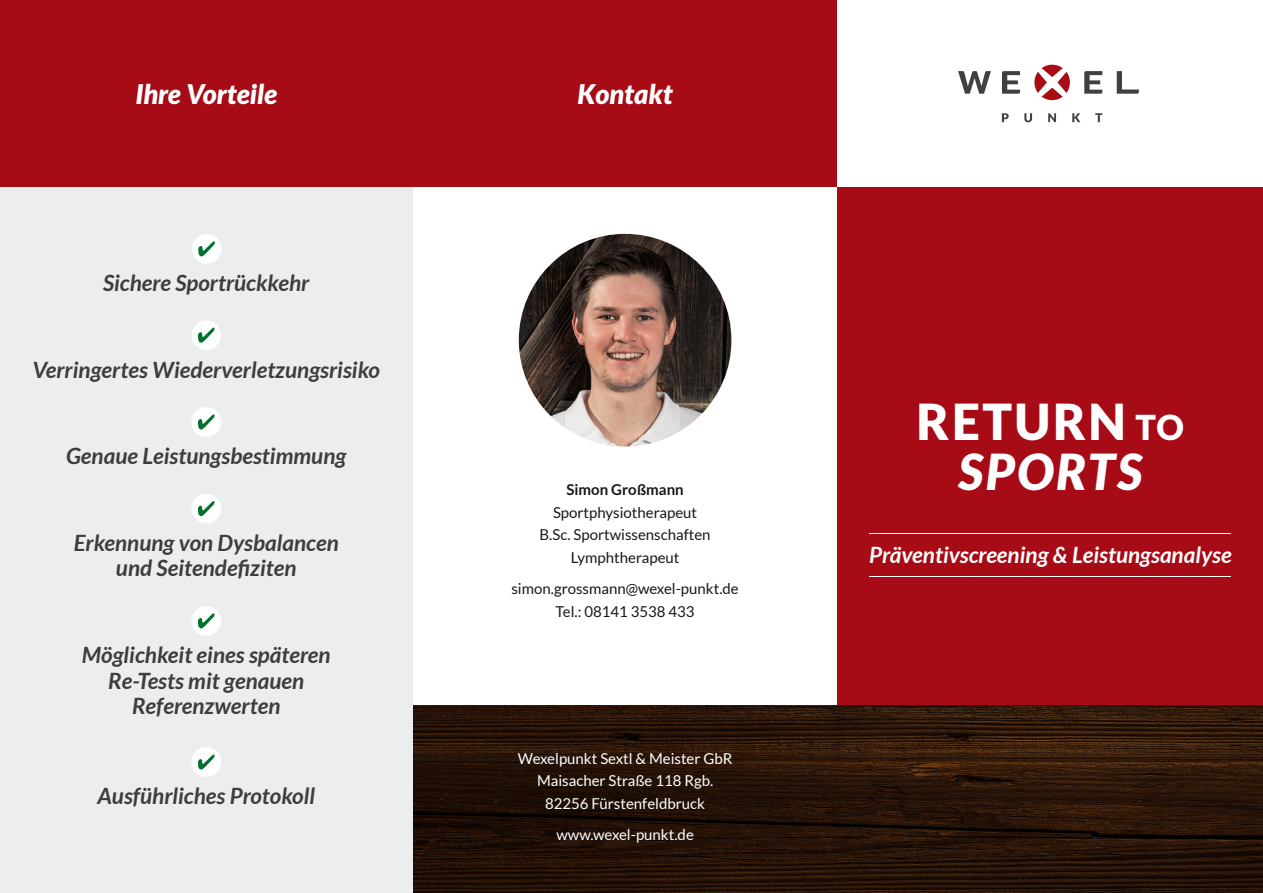
<style>
.page{position:relative;width:1263px;height:893px;background:#fff}
.page>*{position:absolute;margin:0;border:0;box-sizing:border-box;transform-origin:0 0}
.t1{font:900 49.5px/49.5px "Lato";letter-spacing:.05em;color:#fff;text-align:center}
.t2{font:italic 900 27px "Lato";color:#fff}
.t3{font:italic 700 22.5px/25.5px "Lato";color:#3d3d3f;text-align:center}
.t4{font:italic 700 22.5px "Lato";color:#fff}
.t5{font:15px/22.5px "Lato";color:#1a171b;text-align:center}
.t6{font:15px/22.5px "Lato";color:#fff;text-align:center}
.t7{font:700 15px "Lato";color:#1a171b}
.s1{font-size:34.2px}
.s2{font-style:italic}
</style>
<div class="page">
<div style="left:838px;top:187px;width:425px;height:519px;background:#a60b16"></div>
<img style="left:412px;top:706px;width:851px;height:187px">
<div style="left:0;top:0;width:838px;height:187px;background:#a60b16"></div>
<div style="left:0;top:187px;width:412px;height:706px;background:#eceded"></div>
<div style="left:192px;top:234px;width:29px;height:30px;background:#fff;border-radius:50%"></div>
<svg style="left:198px;top:241px;width:17px;height:15px"></svg>
<img style="left:519px;top:234px;width:212px;height:212px">
<hr style="left:869px;top:533px;width:361px;height:1px;background:#fff">
<hr style="left:869px;top:576px;width:361px;height:1px;background:#fff">
<svg style="left:958px;top:71px;width:33px;height:23px"></svg>
<svg style="left:1034px;top:65px;width:36px;height:35px"></svg>
<svg style="left:1002px;top:113px;width:6px;height:9px"></svg>
<svg style="left:1024px;top:113px;width:8px;height:9px"></svg>
<svg style="left:1048px;top:113px;width:8px;height:9px"></svg>
<svg style="left:1072px;top:113px;width:8px;height:9px"></svg>
<svg style="left:1095px;top:113px;width:7px;height:9px"></svg>
<svg style="left:1117px;top:71px;width:22px;height:23px"></svg>
<svg style="left:1002px;top:71px;width:18px;height:23px"></svg>
<svg style="left:1084px;top:71px;width:18px;height:23px"></svg>
<div style="left:191px;top:320px;width:30px;height:30px;background:#fff;border-radius:50%"></div>
<svg style="left:198px;top:328px;width:16px;height:15px"></svg>
<div style="left:191px;top:407px;width:30px;height:30px;background:#fff;border-radius:50%"></div>
<svg style="left:198px;top:414px;width:16px;height:16px"></svg>
<div style="left:191px;top:494px;width:30px;height:29px;background:#fff;border-radius:50%"></div>
<svg style="left:198px;top:501px;width:16px;height:15px"></svg>
<div style="left:191px;top:606px;width:30px;height:30px;background:#fff;border-radius:50%"></div>
<svg style="left:198px;top:613px;width:16px;height:15px"></svg>
<div style="left:191px;top:747px;width:30px;height:30px;background:#fff;border-radius:50%"></div>
<svg style="left:198px;top:754px;width:16px;height:16px"></svg>
<p class="t2" style="left:135px;top:82px;width:143px">Ihre Vorteile</p>
<p class="t3" style="left:103px;top:271px;width:208px">Sichere Sportrückkehr</p>
<p class="t3" style="left:32px;top:358px;width:349px">Verringertes Wiederverletzungsrisiko</p>
<p class="t3" style="left:66px;top:445px;width:282px">Genaue Leistungsbestimmung</p>
<p class="t3" style="left:74px;top:531px;width:267px">Erkennung von Dysbalancen und Seitendefiziten</p>
<p class="t3" style="left:82px;top:644px;width:250px">Möglichkeit eines späteren<br>Re-Tests mit genauen<br>Referenzwerten</p>
<p class="t3" style="left:98px;top:785px;width:219px">Ausführliches Protokoll</p>
<p class="t2" style="left:577px;top:82px;width:97px">Kontakt</p>
<p class="t7" style="left:566px;top:483px;width:119px">Simon Großmann</p>
<p class="t5" style="left:540px;top:502px;width:173px">Sportphysiotherapeut<br>B.Sc. Sportwissenschaften<br>Lymphtherapeut</p>
<p class="t5" style="left:511px;top:578px;width:229px">simon.grossmann@wexel-punkt.de<br>Tel.: 08141 3538 433</p>
<p class="t6" style="left:518px;top:748px;width:216px">Wexelpunkt Sextl &amp; Meister GbR<br>Maisacher Straße 118 Rgb.<br>82256 Fürstenfeldbruck</p>
<p class="t6" style="left:556px;top:824px;width:139px">www.wexel-punkt.de</p>
<h1 class="t1" style="left:917px;top:400px;width:269px">RETURN <span class="s1">TO<br></span><span class="s2">SPORTS</span></h1>
<p class="t4" style="left:869px;top:544px;width:364px">Präventivscreening &amp; Leistungsanalyse</p>
</div>
